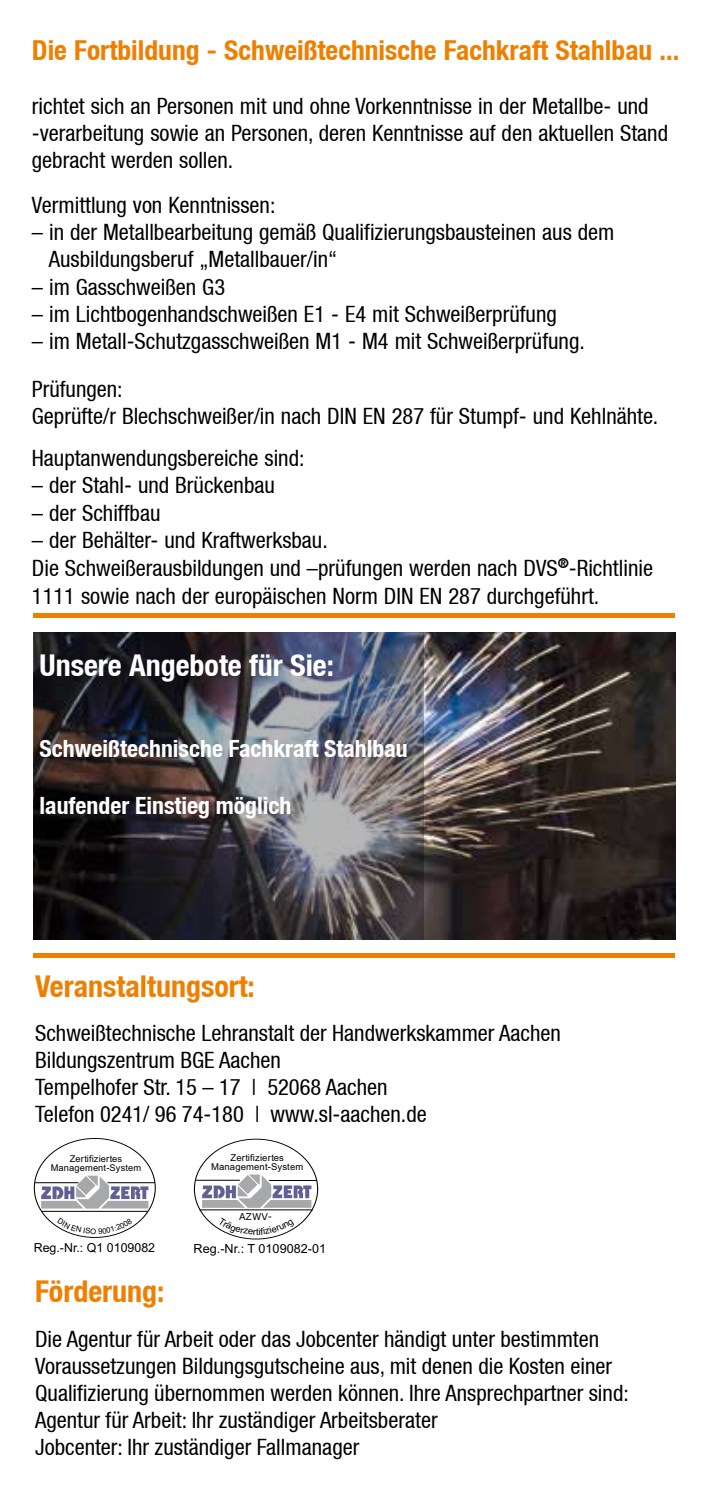
<style>
.page{position:relative;width:709px;height:1503px;background:#fff}
.page>*{position:absolute;margin:0;border:0;box-sizing:border-box;transform-origin:0 0}
.t1{font:700 condensed 30px "Helvetica Neue LT";color:#ee7f00}
.t2{font:700 condensed 30px "Helvetica Neue LT";color:#fff}
.t3{font:700 condensed 27.5px "Helvetica Neue LT";color:#ee7f00}
.t4{font:700 condensed 23.75px "Helvetica Neue LT";color:#fff}
.t5{font:condensed 22.5px/27px "Helvetica Neue LT";color:#000}
.t6{font:12.5px "Arial";color:#000}
.t7{font:9.5px/9.5px "Arial";letter-spacing:.015em;color:#000;text-align:center}
.t8{font:9.5px "Verdana";color:#000}
.t9{font:9.25px/9.2px "Arial";letter-spacing:.015em;color:#000;text-align:center}
</style>
<div class="page">
<div style="left:34px;top:612px;width:641px;height:5px;background:#ee7f00"></div>
<div style="left:34px;top:953px;width:641px;height:5px;background:#ee7f00"></div>
<img style="left:423px;top:632px;width:252px;height:307px">
<img style="left:34px;top:632px;width:389px;height:307px">
<svg style="left:41px;top:1175px;width:107px;height:33px"></svg>
<hr style="left:35px;top:1182px;width:43px;height:1px;background:#000">
<hr style="left:107px;top:1182px;width:48px;height:1px;background:#000">
<hr style="left:42px;top:1210px;width:106px;height:1px;background:#000">
<svg style="left:202px;top:1174px;width:109px;height:33px"></svg>
<hr style="left:196px;top:1179px;width:44px;height:1px;background:#000">
<hr style="left:269px;top:1180px;width:48px;height:1px;background:#000">
<hr style="left:200px;top:1209px;width:113px;height:1px;background:#000">
<svg style="left:57px;top:1226px;width:75px;height:8px"></svg>
<svg style="left:218px;top:1227px;width:77px;height:7px"></svg>
<p class="t3" style="left:32px;top:33px;width:649px">Die Fortbildung - Schweißtechnische Fachkraft Stahlbau ...</p>
<p class="t5" style="left:32px;top:92px;width:637px">richtet sich an Personen mit und ohne Vorkenntnisse in der Metallbe- und -verarbeitung sowie an Personen, deren Kenntnisse auf den aktuellen Stand gebracht werden sollen.</p>
<p class="t5" style="left:32px;top:192px;width:245px">Vermittlung von Kenntnissen:</p>
<p class="t5" style="left:49px;top:219px;width:567px;text-indent:-17px">– in der Metallbearbeitung gemäß Qualifizierungsbausteinen aus dem<br>Ausbildungsberuf „Metallbauer/in“</p>
<p class="t5" style="left:32px;top:273px;width:195px">– im Gasschweißen G3</p>
<p class="t5" style="left:32px;top:300px;width:526px">– im Lichtbogenhandschweißen E1 - E4 mit Schweißerprüfung</p>
<p class="t5" style="left:32px;top:316px;width:554px;line-height:48.2px">– im Metall-Schutzgasschweißen M1 - M4 mit Schweißerprüfung.<br>Prüfungen:</p>
<p class="t5" style="left:32px;top:395px;width:628px;line-height:42.2px">Geprüfte/r Blechschweißer/in nach DIN EN 287 für Stumpf- und Kehlnähte.<br>Hauptanwendungsbereiche sind:</p>
<p class="t5" style="left:32px;top:472px;width:244px">– der Stahl- und Brückenbau</p>
<p class="t5" style="left:32px;top:499px;width:130px">– der Schiffbau</p>
<p class="t5" style="left:32px;top:526px;width:622px;line-height:27.8px">– der Behälter- und Kraftwerksbau.<br>Die Schweißerausbildungen und –prüfungen werden nach DVS<sup>®</sup>-Richtlinie<br>1111 sowie nach der europäischen Norm DIN EN 287 durchgeführt.</p>
<h1 class="t2" style="left:40px;top:647px;width:296px">Unsere Angebote für Sie:</h1>
<p class="t4" style="left:40px;top:734px;width:369px">Schweißtechnische Fachkraft Stahlbau</p>
<p class="t4" style="left:40px;top:791px;width:253px">laufender Einstieg möglich</p>
<h1 class="t1" style="left:35px;top:967px;width:221px">Veranstaltungsort:</h1>
<p class="t5" style="left:35px;top:1019px;width:527px">Schweißtechnische Lehranstalt der Handwerkskammer Aachen Bildungszentrum BGE Aachen<br>Tempelhofer Str. 15 – 17 | 52068 Aachen<br>Telefon 0241/ 96 74-180 | www.sl-aachen.de</p>
<p class="t9" style="left:51px;top:1155px;width:92px">Zertifiziertes<br>Management-System</p>
<p class="t6" style="left:34px;top:1242px;width:123px">Reg.-Nr.: Q1 0109082</p>
<p class="t7" style="left:211px;top:1153px;width:94px">Zertifiziertes<br>Management-System</p>
<p class="t8" style="left:239px;top:1210px;width:34px">AZWV-</p>
<p class="t6" style="left:194px;top:1243px;width:134px">Reg.-Nr.: T 0109082-01</p>
<h1 class="t1" style="left:35px;top:1273px;width:131px">Förderung:</h1>
<p class="t5" style="left:35px;top:1325px;width:595px">Die Agentur für Arbeit oder das Jobcenter händigt unter bestimmten Voraussetzungen Bildungsgutscheine aus, mit denen die Kosten einer Qualifizierung übernommen werden können. Ihre Ansprechpartner sind:<br>Agentur für Arbeit: Ihr zuständiger Arbeitsberater<br>Jobcenter: Ihr zuständiger Fallmanager</p>
</div>
